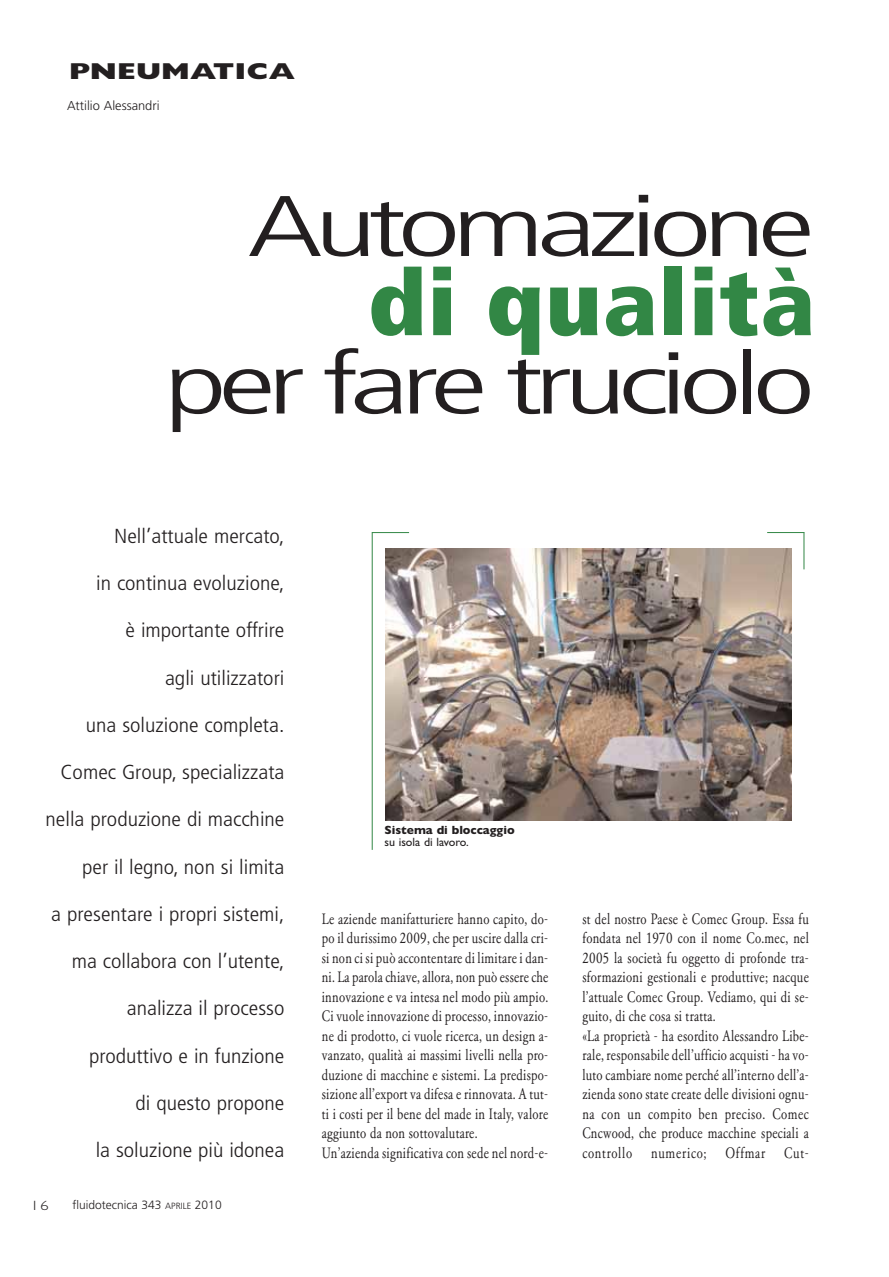
<style>
.page{position:relative;width:889px;height:1277px;background:#fff}
.page>*{position:absolute;margin:0;border:0;box-sizing:border-box;transform-origin:0 0}
.t1{font:900 condensed 91.35px "Frutiger LT";letter-spacing:.01em;color:#328745;scale:1.08 1}
.t2{font:300 condensed 85.8px "Frutiger LT";letter-spacing:-.06em;color:#231f20;scale:1.58 1}
.t3{font:800 23.1px "Gill Sans";letter-spacing:.015em;color:#231f20;scale:1.27 1}
.t4{font:300 condensed 20.25px "Frutiger LT";color:#231f20;scale:1.1 1}
.t5{font:15.75px/19.5px "Garamond Classico";letter-spacing:.02em;color:#231f20;scale:.78 1}
.t6{font:300 13.5px "Gill Sans";color:#231f20;scale:1.27 1}
.t7{font:300 12.9px "Frutiger LT";color:#231f20}
.t8{font:300 12px "Frutiger LT";color:#231f20}
.t9{font:700 12px "Gill Sans";color:#231f20}
.t10{font:12px "Gill Sans";color:#231f20}
.s1{font-size:9px}
</style>
<div class="page">
<img style="left:386px;top:548px;width:405px;height:273px">
<hr style="left:372px;top:532px;width:37px;height:1px;background:#328745">
<hr style="left:372px;top:532px;width:1px;height:318px;background:#328745">
<hr style="left:803px;top:532px;width:1px;height:37px;background:#328745">
<hr style="left:767px;top:532px;width:37px;height:1px;background:#328745">
<h3 class="t3" style="left:69px;top:64px;width:179px">PNEUMATICA</h3>
<p class="t7" style="left:67px;top:98px;width:94px">Attilio Alessandri</p>
<h2 class="t2" style="left:247px;top:185px;width:361px">Automazione</h2>
<h1 class="t1" style="left:368px;top:250px;width:415px">di qualità</h1>
<h2 class="t2" style="left:164px;top:342px;width:413px">per fare truciolo</h2>
<p class="t4" style="left:114px;top:526px;width:156px">Nell’attuale mercato,</p>
<p class="t4" style="left:96px;top:573px;width:173px">in continua evoluzione,</p>
<p class="t4" style="left:126px;top:620px;width:146px">è importante offrire</p>
<p class="t4" style="left:165px;top:668px;width:110px">agli utilizzatori</p>
<p class="t4" style="left:86px;top:715px;width:182px">una soluzione completa.</p>
<p class="t4" style="left:61px;top:762px;width:205px">Comec Group, specializzata</p>
<p class="t4" style="left:46px;top:809px;width:219px">nella produzione di macchine</p>
<p class="t4" style="left:82px;top:857px;width:185px">per il legno, non si limita</p>
<p class="t4" style="left:51px;top:904px;width:213px">a presentare i propri sistemi,</p>
<p class="t4" style="left:72px;top:951px;width:195px">ma collabora con l’utente,</p>
<p class="t4" style="left:127px;top:998px;width:145px">analizza il processo</p>
<p class="t4" style="left:89px;top:1046px;width:179px">produttivo e in funzione</p>
<p class="t4" style="left:135px;top:1093px;width:137px">di questo propone</p>
<p class="t4" style="left:96px;top:1140px;width:173px">la soluzione più idonea</p>
<p class="t8" style="left:73px;top:1198px;width:151px">fluidotecnica 343 <span class="s1">APRILE</span> 2010</p>
<p class="t6" style="left:31px;top:1200px;width:16px">16</p>
<p class="t9" style="left:384px;top:826px;width:132px">Sistema di bloccaggio</p>
<p class="t10" style="left:384px;top:838px;width:86px">su isola di lavoro.</p>
<p class="t5" style="left:322px;top:910px;width:292px">Le aziende manifatturiere hanno capito, do&shy;po il durissimo 2009, che per uscire dalla cri&shy;si non ci si può accontentare di limitare i dan&shy;ni. La parola chiave, allora, non può essere che innovazione e va intesa nel modo più ampio.<br>Ci vuole innovazione di processo, innovazio&shy;ne di prodotto, ci vuole ricerca, un design a&shy;vanzato, qualità ai massimi livelli nella pro&shy;duzione di macchine e sistemi. La predispo&shy;sizione all’export va difesa e rinnovata. A tut&shy;ti i costi per il bene del made in Italy, valore aggiunto da non sottovalutare.<br>Un’azienda significativa con sede nel nord-e-</p>
<p class="t5" style="left:582px;top:910px;width:292px">st del nostro Paese è Comec Group. Essa fu fondata nel 1970 con il nome Co.mec, nel 2005 la società fu oggetto di profonde tra&shy;sformazioni gestionali e produttive; nacque l’attuale Comec Group. Vediamo, qui di se&shy;guito, di che cosa si tratta.<br>«La proprietà - ha esordito Alessandro Libe&shy;rale, responsabile dell’ufficio acquisti - ha vo&shy;luto cambiare nome perché all’interno dell’a&shy;zienda sono state create delle divisioni ognu&shy;na con un compito ben preciso. Comec Cncwood, che produce macchine speciali a controllo numerico; Offmar Cut-</p>
</div>
